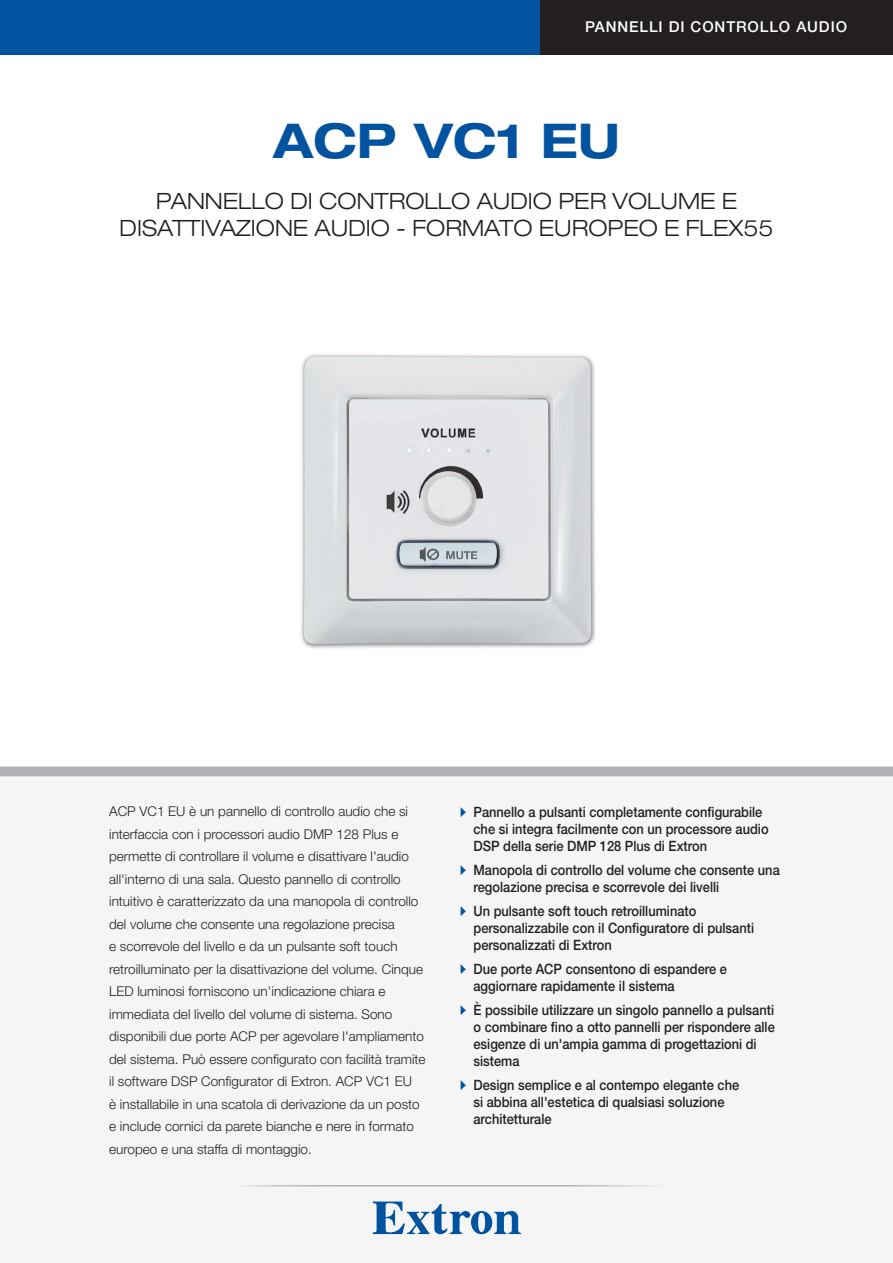
<style>
.page{position:relative;width:893px;height:1263px;background:#fff}
.page>*{position:absolute;margin:0;border:0;box-sizing:border-box;transform-origin:0 0}
.cover_product_name{font:700 expanded 48px "Helvetica Neue LT Std";color:#0153a0}
.cover_product_subti{font:300 expanded 22.5px/27px "Helvetica Neue LT Std";color:#231f20;text-align:center}
.cover_category{font:500 15px "Helvetica Neue LT Std";letter-spacing:.06em;color:#fff}
.t1{font:500 14.25px/17.1px "Helvetica Neue LT Std";color:#231f20;scale:.9 1}
.cover_teaser_paragr{font:300 13.5px/22.5px "Helvetica Neue LT Std";color:#231f20}
.s1{font-family:"Quick Type Pi";font-weight:400;color:#0153a0}
</style>
<div class="page">
<div style="left:0;top:766px;width:893px;height:469px;background:#f5f5f6"></div>
<svg style="left:373px;top:1201px;width:148px;height:33px"></svg>
<hr style="left:231px;top:1185px;width:432px;height:1px;background:#b2b3b7">
<div style="left:0;top:0;width:554px;height:54px;background:#0153a0"></div>
<div style="left:540px;top:0;width:353px;height:54px;background:#231f20"></div>
<img style="left:301px;top:354px;width:294px;height:295px">
<p class="cover_category" style="left:585px;top:18px;width:264px">PANNELLI DI CONTROLLO AUDIO</p>
<p class="cover_product_name" style="left:273px;top:110px;width:348px">ACP VC1 EU</p>
<p class="cover_product_subti" style="left:120px;top:188px;width:655px">PANNELLO DI CONTROLLO AUDIO PER VOLUME E<br>DISATTIVAZIONE AUDIO - FORMATO EUROPEO E FLEX55</p>
<p class="cover_teaser_paragr" style="left:109px;top:800px;width:318px">ACP VC1 EU è un pannello di controllo audio che si interfaccia con i processori audio DMP 128 Plus e permette di controllare il volume e disattivare l'audio all'interno di una sala. Questo pannello di controllo intuitivo è caratterizzato da una manopola di controllo del volume che consente una regolazione precisa<br>e scorrevole del livello e da un pulsante soft touch retroilluminato per la disattivazione del volume. Cinque LED luminosi forniscono un'indicazione chiara e immediata del livello del volume di sistema. Sono disponibili due porte ACP per agevolare l'ampliamento del sistema. Può essere configurato con facilità tramite il software DSP Configurator di Extron. ACP VC1 EU<br>è installabile in una scatola di derivazione da un posto e include cornici da parete bianche e nere in formato europeo e una staffa di montaggio.</p>
<p class="t1" style="left:473px;top:803px;width:329px;text-indent:-14px"><span class="s1">A</span> Pannello a pulsanti completamente configurabile che si integra facilmente con un processore audio<br>DSP della serie DMP 128 Plus di Extron</p>
<p class="t1" style="left:473px;top:861px;width:342px;text-indent:-14px"><span class="s1">A</span> Manopola di controllo del volume che consente una regolazione precisa e scorrevole dei livelli</p>
<p class="t1" style="left:473px;top:902px;width:313px;text-indent:-14px"><span class="s1">A</span> Un pulsante soft touch retroilluminato personalizzabile con il Configuratore di pulsanti personalizzati di Extron</p>
<p class="t1" style="left:473px;top:960px;width:283px;text-indent:-14px"><span class="s1">A</span> Due porte ACP consentono di espandere e aggiornare rapidamente il sistema</p>
<p class="t1" style="left:473px;top:1001px;width:336px;text-indent:-14px"><span class="s1">A</span> È possibile utilizzare un singolo pannello a pulsanti o combinare fino a otto pannelli per rispondere alle esigenze di un'ampia gamma di progettazioni di sistema</p>
<p class="t1" style="left:473px;top:1076px;width:297px;text-indent:-14px"><span class="s1">A</span> Design semplice e al contempo elegante che si abbina all'estetica di qualsiasi soluzione architetturale</p>
</div>
